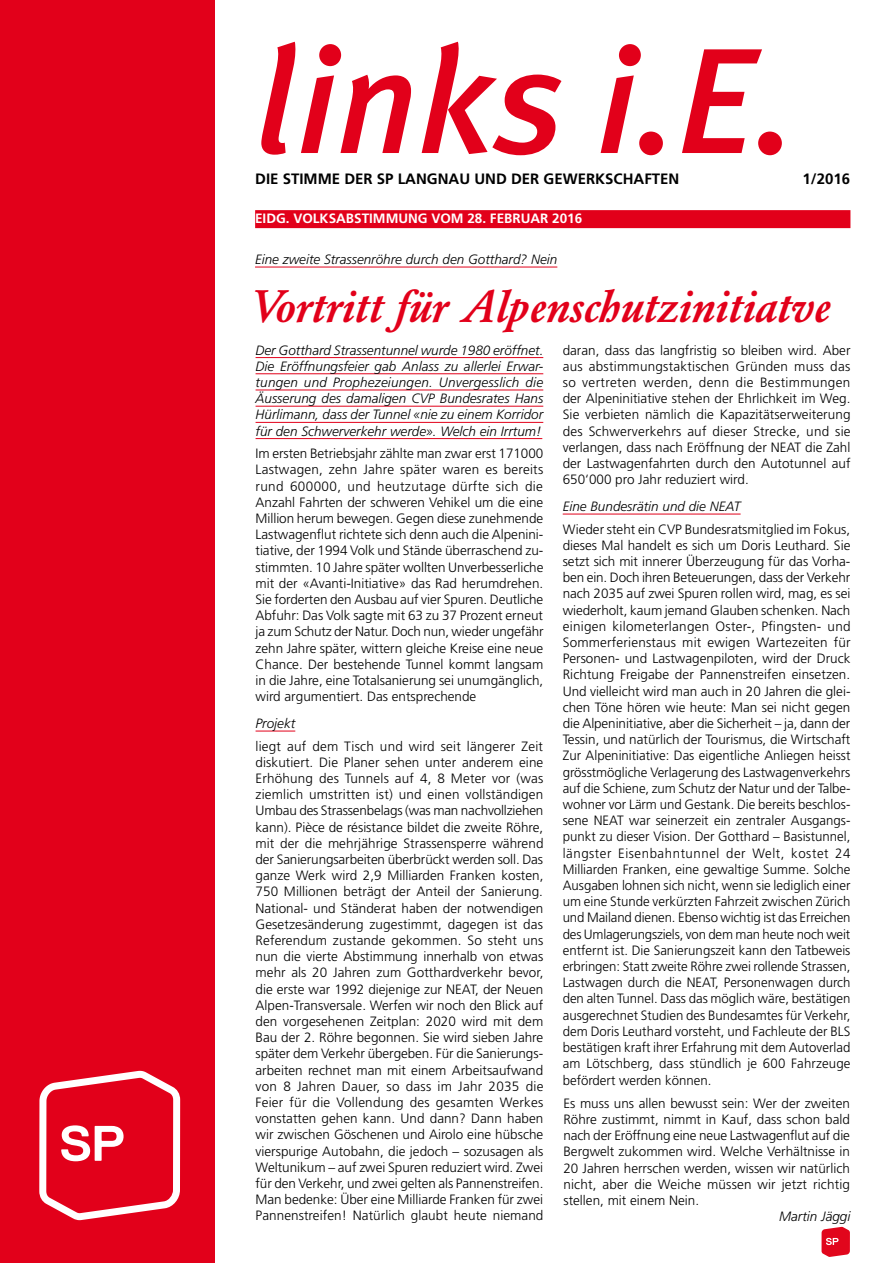
<style>
.page{position:relative;width:893px;height:1263px;background:#fff}
.page>*{position:absolute;margin:0;border:0;box-sizing:border-box;transform-origin:0 0}
.t1{font:italic 500 150px "Meta Plus";color:#e2001a}
.t2{font:italic 500 45px "Garamond BE";color:#e2001a}
.t3{font:700 15px "Frutiger LT Std";color:#000}
.t4{font:300 13.5px/16.2px "Frutiger LT Std";color:#000;text-align:justify}
.t5{font:italic 300 13.5px/16.2px "Frutiger LT Std";color:#000;text-align:justify}
.t6{font:700 13.5px "Frutiger LT Std";color:#fff}
</style>
<div class="page">
<svg style="left:821px;top:1227px;width:29px;height:30px"></svg>
<div style="left:0;top:0;width:215px;height:1263px;background:#e2001a"></div>
<div style="left:255px;top:210px;width:595px;height:18px;background:#e2001a"></div>
<svg style="left:39px;top:1071px;width:141px;height:149px"></svg>
<hr style="left:256px;top:357px;width:287px;height:1px;background:#e2001a">
<hr style="left:256px;top:373px;width:287px;height:1px;background:#e2001a">
<hr style="left:256px;top:390px;width:287px;height:1px;background:#e2001a">
<hr style="left:256px;top:406px;width:287px;height:1px;background:#e2001a">
<hr style="left:256px;top:422px;width:287px;height:1px;background:#e2001a">
<hr style="left:256px;top:438px;width:286px;height:1px;background:#e2001a">
<hr style="left:256px;top:731px;width:39px;height:1px;background:#e2001a">
<hr style="left:255px;top:267px;width:302px;height:1px;background:#e2001a">
<hr style="left:563px;top:514px;width:178px;height:1px;background:#e2001a">
<h1 class="t1" style="left:255px;top:14px;width:542px">links i.E.</h1>
<p class="t3" style="left:255px;top:170px;width:426px">DIE STIMME DER SP LANGNAU UND DER GEWERKSCHAFTEN</p>
<p class="t3" style="left:802px;top:170px;width:49px">1/2016</p>
<p class="t6" style="left:255px;top:210px;width:329px">EIDG. VOLKSABSTIMMUNG VOM 28. FEBRUAR 2016</p>
<p class="t5" style="left:255px;top:251px;width:304px">Eine zweite Strassenröhre durch den Gotthard? Nein</p>
<h2 class="t2" style="left:248px;top:281px;width:583px">Vortritt für Alpenschutzinitiatve</h2>
<p class="t4" style="left:563px;top:342px;width:289px">daran, dass das langfristig so bleiben wird. Aber aus abstimmungstaktischen Gründen muss das so vertreten werden, denn die Bestimmungen der Alpeninitiative stehen der Ehrlichkeit im Weg.<br>Sie verbieten nämlich die Kapazitätserweiterung des Schwerverkehrs auf dieser Strecke, und sie verlangen, dass nach Eröffnung der NEAT die Zahl der Lastwagenfahrten durch den Autotunnel auf 650‘000 pro Jahr reduziert wird.</p>
<p class="t5" style="left:563px;top:498px;width:179px">Eine Bundesrätin und die NEAT</p>
<p class="t4" style="left:563px;top:521px;width:289px">Wieder steht ein CVP Bundesratsmitglied im Fokus, dieses Mal handelt es sich um Doris Leuthard. Sie setzt sich mit innerer Überzeugung für das Vorha&shy;ben ein. Doch ihren Beteuerungen, dass der Verkehr nach 2035 auf zwei Spuren rollen wird, mag, es sei wiederholt, kaum jemand Glauben schenken. Nach einigen kilometerlangen Oster-, Pfingsten- und Sommerferienstaus mit ewigen Wartezeiten für Personen- und Lastwagenpiloten, wird der Druck Richtung Freigabe der Pannenstreifen einsetzen.<br>Und vielleicht wird man auch in 20 Jahren die glei&shy;chen Töne hören wie heute: Man sei nicht gegen die Alpeninitiative, aber die Sicherheit – ja, dann der Tessin, und natürlich der Tourismus, die Wirtschaft Zur Alpeninitiative: Das eigentliche Anliegen heisst grösstmögliche Verlagerung des Lastwagenverkehrs auf die Schiene, zum Schutz der Natur und der Talbe&shy;wohner vor Lärm und Gestank. Die bereits beschlos&shy;sene NEAT war seinerzeit ein zentraler Ausgangs&shy;punkt zu dieser Vision. Der Gotthard – Basistunnel, längster Eisenbahntunnel der Welt, kostet 24<br>Milliarden Franken, eine gewaltige Summe. Solche Ausgaben lohnen sich nicht, wenn sie lediglich einer um eine Stunde verkürzten Fahrzeit zwischen Zürich und Mailand dienen. Ebenso wichtig ist das Erreichen des Umlagerungsziels, von dem man heute noch weit entfernt ist. Die Sanierungszeit kann den Tatbeweis erbringen: Statt zweite Röhre zwei rollende Strassen, Lastwagen durch die NEAT, Personenwagen durch den alten Tunnel. Dass das möglich wäre, bestätigen ausgerechnet Studien des Bundesamtes für Verkehr, dem Doris Leuthard vorsteht, und Fachleute der BLS bestätigen kraft ihrer Erfahrung mit dem Autoverlad am Lötschberg, dass stündlich je 600 Fahrzeuge befördert werden können.</p>
<p class="t5" style="left:256px;top:342px;width:289px">Der Gotthard Strassentunnel wurde 1980 eröffnet.<br>Die Eröffnungsfeier gab Anlass zu allerlei Erwar&shy;tungen und Prophezeiungen. Unvergesslich die Äusserung des damaligen CVP Bundesrates Hans Hürlimann, dass der Tunnel «nie zu einem Korridor für den Schwerverkehr werde». Welch ein Irrtum!</p>
<p class="t4" style="left:256px;top:446px;width:289px">Im ersten Betriebsjahr zählte man zwar erst 171000<br>Lastwagen, zehn Jahre später waren es bereits rund 600000, und heutzutage dürfte sich die Anzahl Fahrten der schweren Vehikel um die eine Million herum bewegen. Gegen diese zunehmende Lastwagenflut richtete sich denn auch die Alpenini&shy;tiative, der 1994 Volk und Stände überraschend zu&shy;stimmten. 10 Jahre später wollten Unverbesserliche mit der «Avanti-Initiative» das Rad herumdrehen.<br>Sie forderten den Ausbau auf vier Spuren. Deutliche Abfuhr: Das Volk sagte mit 63 zu 37 Prozent erneut ja zum Schutz der Natur. Doch nun, wieder ungefähr zehn Jahre später, wittern gleiche Kreise eine neue Chance. Der bestehende Tunnel kommt langsam in die Jahre, eine Totalsanierung sei unumgänglich, wird argumentiert. Das entsprechende</p>
<p class="t5" style="left:256px;top:715px;width:41px">Projekt</p>
<p class="t4" style="left:256px;top:738px;width:289px">liegt auf dem Tisch und wird seit längerer Zeit diskutiert. Die Planer sehen unter anderem eine Erhöhung des Tunnels auf 4, 8 Meter vor (was ziemlich umstritten ist) und einen vollständigen Umbau des Strassenbelags (was man nachvollziehen kann). Pièce de résistance bildet die zweite Röhre, mit der die mehrjährige Strassensperre während der Sanierungsarbeiten überbrückt werden soll. Das ganze Werk wird 2,9 Milliarden Franken kosten, 750 Millionen beträgt der Anteil der Sanierung.<br>National- und Ständerat haben der notwendigen Gesetzesänderung zugestimmt, dagegen ist das Referendum zustande gekommen. So steht uns nun die vierte Abstimmung innerhalb von etwas mehr als 20 Jahren zum Gotthardverkehr bevor, die erste war 1992 diejenige zur NEAT, der Neuen Alpen-Transversale. Werfen wir noch den Blick auf den vorgesehenen Zeitplan: 2020 wird mit dem Bau der 2. Röhre begonnen. Sie wird sieben Jahre später dem Verkehr übergeben. Für die Sanierungs&shy;arbeiten rechnet man mit einem Arbeitsaufwand von 8 Jahren Dauer, so dass im Jahr 2035 die Feier für die Vollendung des gesamten Werkes vonstatten gehen kann. Und dann? Dann haben wir zwischen Göschenen und Airolo eine hübsche vierspurige Autobahn, die jedoch – sozusagen als Weltunikum – auf zwei Spuren reduziert wird. Zwei für den Verkehr, und zwei gelten als Pannenstreifen.<br>Man bedenke: Über eine Milliarde Franken für zwei Pannenstreifen! Natürlich glaubt heute niemand</p>
<p class="t4" style="left:563px;top:1095px;width:288px">Es muss uns allen bewusst sein: Wer der zweiten Röhre zustimmt, nimmt in Kauf, dass schon bald nach der Eröffnung eine neue Lastwagenflut auf die Bergwelt zukommen wird. Welche Verhältnisse in 20 Jahren herrschen werden, wissen wir natürlich nicht, aber die Weiche müssen wir jetzt richtig stellen, mit einem Nein.</p>
<p class="t5" style="left:779px;top:1208px;width:73px">Martin Jäggi</p>
</div>
